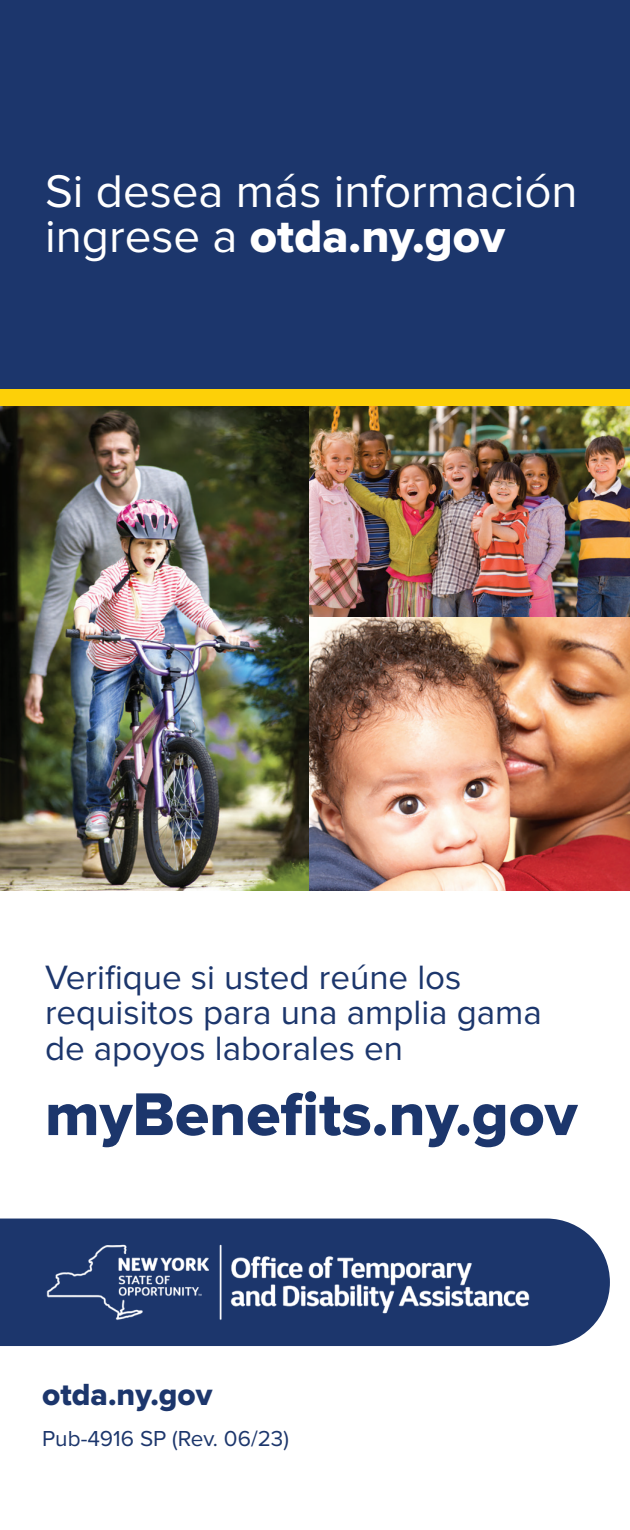
<style>
.page{position:relative;width:630px;height:1530px;background:#fff}
.page>*{position:absolute;margin:0;border:0;box-sizing:border-box;transform-origin:0 0}
.t1{font:62.5px "Proxima Nova Extrabld";color:#1c366c}
.t2{font:47.5px "Proxima Nova";color:#fff}
.t3{font:47.5px "Proxima Nova Extrabld";color:#fff}
.t4{font:35px/35.5px "Proxima Nova";color:#1c366c}
.t5{font:31.75px "Proxima Nova Extrabld";color:#1c366c}
.t6{font:22.5px "Proxima Nova";color:#1c366c}
.s1{font-family:"Proxima Nova"}
</style>
<div class="page">
<div style="left:0;top:0;width:630px;height:398px;background:#1c366c"></div>
<div style="left:0;top:389px;width:630px;height:17px;background:#fdd008"></div>
<img style="left:0;top:406px;width:630px;height:485px">
<div style="left:0;top:1219px;width:610px;height:127px;background:#1c366c"></div>
<img style="left:42px;top:1239px;width:491px;height:86px">
<h2 class="t2" style="left:45px;top:164px;width:534px">Si desea más información</h2>
<h2 class="t3" style="left:45px;top:209px;width:462px"><span class="s1">ingrese a</span> otda.ny.gov</h2>
<p class="t4" style="left:45px;top:960px;width:498px">Verifique si usted reúne los requisitos para una amplia gama de apoyos laborales en</p>
<h1 class="t1" style="left:45px;top:1078px;width:534px">myBenefits.ny.gov</h1>
<p class="t5" style="left:42px;top:1376px;width:172px">otda.ny.gov</p>
<p class="t6" style="left:42px;top:1425px;width:248px">Pub-4916 SP (Rev. 06/23)</p>
</div>
